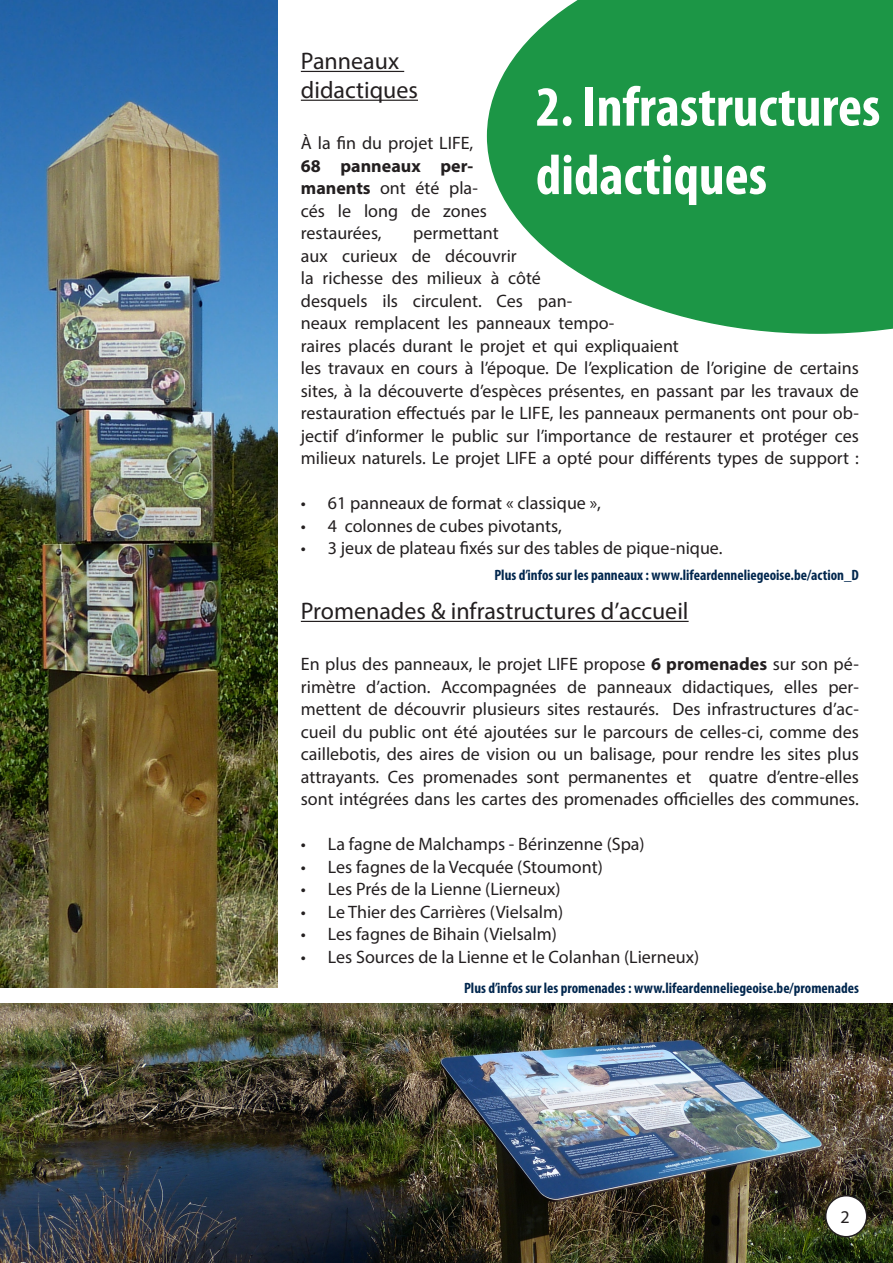
<style>
.page{position:relative;width:893px;height:1263px;background:#fff}
.page>*{position:absolute;margin:0;border:0;box-sizing:border-box;transform-origin:0 0}
.t1{font:700 condensed 57px/68.4px "Myriad Pro";color:#fff}
.t2{font:24px "Myriad Pro";color:#231f20}
.t3{font:18px/22.5px "Myriad Pro";color:#231f20}
.t4{font:700 condensed 15px "Myriad Pro";color:#02274e}
.s1{font-weight:700}
</style>
<div class="page">
<svg style="left:487px;top:0;width:406px;height:334px;background:#3aa35e"></svg>
<hr style="left:301px;top:71px;width:103px;height:1px;background:#231f20">
<hr style="left:301px;top:100px;width:117px;height:1px;background:#231f20">
<hr style="left:301px;top:621px;width:388px;height:1px;background:#231f20">
<img style="left:0;top:1003px;width:893px;height:260px">
<img style="left:0;top:0;width:277px;height:988px">
<div style="left:826px;top:1196px;width:41px;height:41px;background:#fff;border-radius:50%"></div>
<div style="left:825px;top:1195px;width:42px;height:42px;border:2px solid #231f20;border-radius:50%"></div>
<p class="t2" style="left:301px;top:46px;width:100px">Panneaux</p>
<p class="t2" style="left:301px;top:75px;width:119px">didactiques</p>
<p class="t3" style="left:301px;top:132px;width:188px">À la fin du projet LIFE,<br><span class="s1">68 panneaux per&shy;manents</span> ont été pla&shy;cés le long de zones restaurées,</p>
<p class="t1" style="left:536px;top:71px;width:346px">2. Infrastructures didactiques</p>
<p class="t3" style="left:301px;top:222px;width:560px;text-indent:112px">permettant<br>aux curieux de découvrir<br>la richesse des milieux à côté<br>desquels ils circulent. Ces pan-<br>neaux remplacent les panneaux tempo-<br>raires placés durant le projet et qui expliquaient<br>les travaux en cours à l’époque. De l’explication de l’origine de certains sites, à la découverte d’espèces présentes, en passant par les travaux de restauration effectués par le LIFE, les panneaux permanents ont pour ob&shy;jectif d’informer le public sur l’importance de restaurer et protéger ces milieux naturels. Le projet LIFE a opté pour différents types de support :</p>
<p class="t3" style="left:301px;top:492px;width:302px">• 61 panneaux de format « classique »,</p>
<p class="t3" style="left:301px;top:514px;width:262px">• 4 colonnes de cubes pivotants,</p>
<p class="t3" style="left:301px;top:537px;width:423px">• 3 jeux de plateau fixés sur des tables de pique-nique.</p>
<p class="t4" style="left:494px;top:565px;width:366px">Plus d’infos sur les panneaux : www.lifeardenneliegeoise.be/action_D</p>
<p class="t2" style="left:301px;top:596px;width:389px">Promenades &amp; infrastructures d’accueil</p>
<p class="t3" style="left:301px;top:653px;width:560px;text-align:justify">En plus des panneaux, le projet LIFE propose <span class="s1">6 promenades</span> sur son pé&shy;rimètre d’action. Accompagnées de panneaux didactiques, elles per&shy;mettent de découvrir plusieurs sites restaurés. Des infrastructures d’ac&shy;cueil du public ont été ajoutées sur le parcours de celles-ci, comme des caillebotis, des aires de vision ou un balisage, pour rendre les sites plus attrayants. Ces promenades sont permanentes et quatre d’entre-elles sont intégrées dans les cartes des promenades officielles des communes.</p>
<p class="t3" style="left:301px;top:833px;width:345px">• La fagne de Malchamps - Bérinzenne (Spa)</p>
<p class="t3" style="left:301px;top:855px;width:303px">• Les fagnes de la Vecquée (Stoumont)</p>
<p class="t3" style="left:301px;top:878px;width:261px">• Les Prés de la Lienne (Lierneux)</p>
<p class="t3" style="left:301px;top:900px;width:264px">• Le Thier des Carrières (Vielsalm)</p>
<p class="t3" style="left:301px;top:923px;width:258px">• Les fagnes de Bihain (Vielsalm)</p>
<p class="t3" style="left:301px;top:945px;width:400px">• Les Sources de la Lienne et le Colanhan (Lierneux)</p>
<p class="t4" style="left:464px;top:978px;width:396px">Plus d’infos sur les promenades : www.lifeardenneliegeoise.be/promenades</p>
<p class="t3" style="left:841px;top:1205px;width:11px">2</p>
</div>
